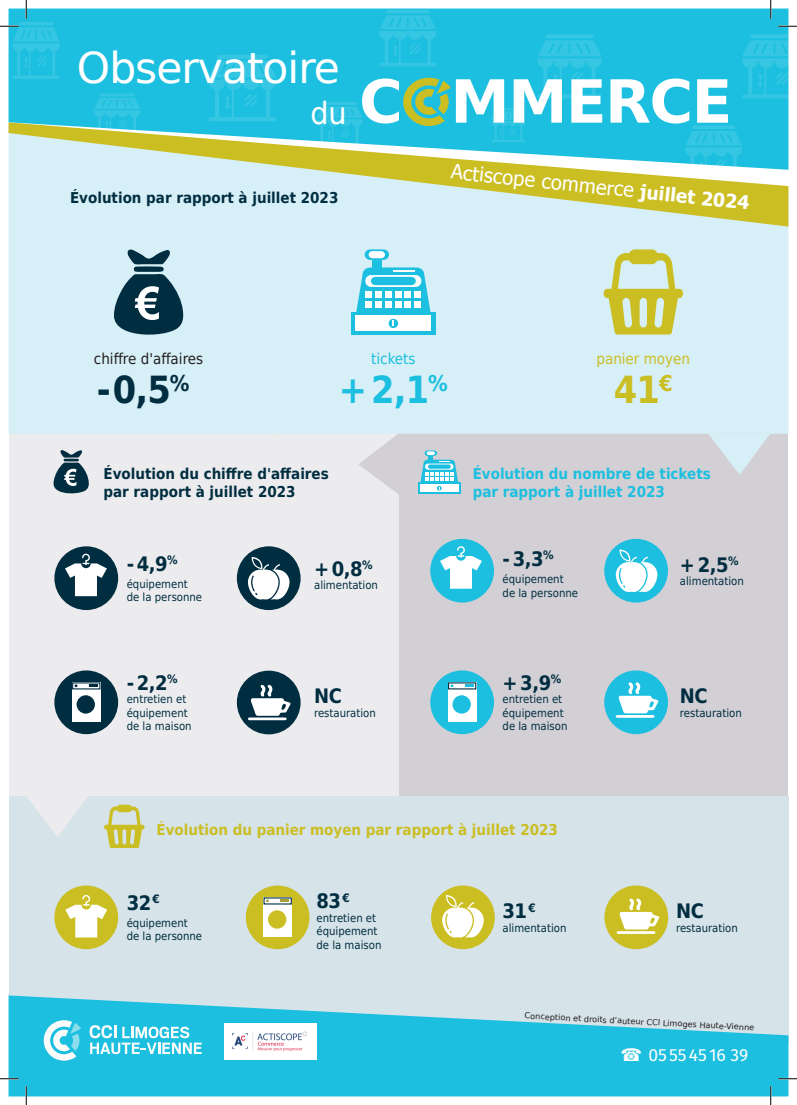
<style>
.page{position:relative;width:797px;height:1105px;background:#fff}
.page>*{position:absolute;margin:0;border:0;box-sizing:border-box;transform-origin:0 0}
.t1{font:700 59.5px "DejaVu Sans";letter-spacing:-.025em;color:#fff}
.t2{font:42.5px "DejaVu Sans";letter-spacing:-.025em;color:#fff}
.t3{font:700 37.5px "DejaVu Sans Condensed";color:#002d40}
.t4{font:700 37.5px "DejaVu Sans Condensed";color:#1cbfdf}
.t5{font:700 37.5px "DejaVu Sans Condensed";color:#cbbe22}
.t6{font:30.5px "DejaVu Sans";color:#fff;scale:.94 1}
.t7{font:700 20px "DejaVu Sans Condensed";letter-spacing:-.025em;color:#002d40}
.t8{font:20px "Tahoma";color:#fff}
.t9{font:17.5px "Fira Sans";color:#fff}
.t10{font:700 15px "DejaVu Sans Condensed";color:#002d40}
.t11{font:700 15px "DejaVu Sans Condensed";color:#1cbfdf}
.t12{font:700 15px "DejaVu Sans Condensed";color:#cbbe22}
.t13{font:15px "DejaVu Sans Condensed";color:#231f20}
.t14{font:15px "DejaVu Sans Condensed";color:#cbbe22}
.t15{font:15px "DejaVu Sans Condensed";color:#1cbfdf}
.t16{font:11.25px "DejaVu Sans Condensed";color:#002d40}
.t17{font:8.12px "DejaVu Sans";color:#231f20}
.s1{font-weight:700;font-size:18.75px}
.s2{font-family:"DejaVu Sans";font-weight:700}
</style>
<div class="page">
<div style="left:398px;top:434px;width:390px;height:362px;background:#d2cfd5"></div>
<div style="left:9px;top:434px;width:389px;height:362px;background:#ececee"></div>
<div style="left:9px;top:796px;width:779px;height:248px;background:#d6e3e9"></div>
<svg style="left:359px;top:434px;width:40px;height:61px"></svg>
<svg style="left:27px;top:796px;width:61px;height:41px"></svg>
<div style="left:9px;top:227px;width:269px;height:207px;background:#d7eff7"></div>
<div style="left:278px;top:227px;width:510px;height:207px;background:#d7eff7"></div>
<svg style="left:709px;top:434px;width:61px;height:41px"></svg>
<div style="left:9px;top:9px;width:779px;height:113px;background:#1cbfdf"></div>
<svg style="left:9px;top:995px;width:779px;height:101px;fill:#1cbfdf"></svg>
<svg style="left:94px;top:94px;width:46px;height:28px"></svg>
<svg style="left:208px;top:55px;width:68px;height:66px;background:#28c2e0"></svg>
<svg style="left:316px;top:102px;width:47px;height:20px"></svg>
<svg style="left:379px;top:10px;width:57px;height:56px;background:#28c2e0"></svg>
<svg style="left:491px;top:108px;width:34px;height:14px"></svg>
<svg style="left:537px;top:34px;width:64px;height:64px;background:#28c2e0"></svg>
<svg style="left:742px;top:34px;width:46px;height:64px;background:#28c2e0"></svg>
<svg style="left:403px;top:78px;width:48px;height:44px;background:#7abe78"></svg>
<svg style="left:9px;top:122px;width:779px;height:105px;background:#add9bd"></svg>
<svg style="left:90px;top:1025px;width:112px;height:29px;background:#6ed5e8"></svg>
<svg style="left:44px;top:1020px;width:37px;height:41px"></svg>
<svg style="left:603px;top:249px;width:80px;height:85px;background:#d1d790"></svg>
<svg style="left:104px;top:805px;width:41px;height:43px"></svg>
<svg style="left:114px;top:246px;width:69px;height:95px;background:#668895"></svg>
<svg style="left:54px;top:450px;width:35px;height:44px"></svg>
<div style="left:430px;top:539px;width:64px;height:64px;background:#1cbfdf;border-radius:50%"></div>
<div style="left:54px;top:546px;width:64px;height:64px;background:#002d40;border-radius:50%"></div>
<div style="left:430px;top:670px;width:64px;height:64px;background:#1cbfdf;border-radius:50%"></div>
<div style="left:54px;top:670px;width:64px;height:64px;background:#002d40;border-radius:50%"></div>
<div style="left:604px;top:539px;width:64px;height:64px;background:#1cbfdf;border-radius:50%"></div>
<div style="left:237px;top:546px;width:63px;height:64px;background:#002d40;border-radius:50%"></div>
<div style="left:604px;top:670px;width:64px;height:64px;background:#1cbfdf;border-radius:50%"></div>
<div style="left:237px;top:671px;width:63px;height:63px;background:#002d40;border-radius:50%"></div>
<div style="left:448px;top:682px;width:28px;height:40px;background:#fff"></div>
<div style="left:452px;top:695px;width:19px;height:19px;background:#1cbfdf;border-radius:50%"></div>
<svg style="left:453px;top:684px;width:21px;height:3px"></svg>
<svg style="left:465px;top:685px;width:8px;height:2px"></svg>
<div style="left:246px;top:885px;width:63px;height:64px;background:#cbbe22;border-radius:50%"></div>
<svg style="left:263px;top:897px;width:29px;height:40px"></svg>
<div style="left:268px;top:910px;width:18px;height:19px;background:#cbbe22;border-radius:50%"></div>
<svg style="left:281px;top:900px;width:8px;height:2px"></svg>
<svg style="left:72px;top:682px;width:28px;height:40px"></svg>
<div style="left:77px;top:695px;width:18px;height:19px;background:#002d40;border-radius:50%"></div>
<svg style="left:74px;top:684px;width:24px;height:3px"></svg>
<svg style="left:89px;top:685px;width:9px;height:2px"></svg>
<hr style="left:615px;top:715px;width:39px;height:3px;background:#fff">
<svg style="left:618px;top:682px;width:40px;height:31px"></svg>
<div style="left:604px;top:885px;width:64px;height:64px;background:#cbbe22;border-radius:50%"></div>
<hr style="left:616px;top:931px;width:39px;height:3px;background:#fff">
<svg style="left:619px;top:898px;width:40px;height:31px"></svg>
<hr style="left:248px;top:717px;width:38px;height:3px;background:#fff">
<svg style="left:250px;top:684px;width:40px;height:32px"></svg>
<svg style="left:440px;top:546px;width:42px;height:43px"></svg>
<div style="left:54px;top:885px;width:64px;height:64px;background:#cbbe22;border-radius:50%"></div>
<svg style="left:65px;top:895px;width:42px;height:42px"></svg>
<svg style="left:65px;top:554px;width:42px;height:42px"></svg>
<div style="left:431px;top:885px;width:64px;height:64px;background:#cbbe22;border-radius:50%"></div>
<svg style="left:442px;top:895px;width:42px;height:42px"></svg>
<svg style="left:248px;top:557px;width:41px;height:42px"></svg>
<svg style="left:615px;top:549px;width:42px;height:43px"></svg>
<img style="left:225px;top:1024px;width:91px;height:35px">
<svg style="left:351px;top:312px;width:84px;height:22px"></svg>
<div style="left:356px;top:316px;width:75px;height:15px;background:#fff"></div>
<svg style="left:388px;top:319px;width:10px;height:9px"></svg>
<div style="left:372px;top:260px;width:10px;height:7px;background:#1cbfdf"></div>
<svg style="left:364px;top:249px;width:25px;height:11px"></svg>
<div style="left:368px;top:251px;width:17px;height:7px;background:#fff;border-radius:4px"></div>
<svg style="left:356px;top:267px;width:74px;height:45px"></svg>
<div style="left:414px;top:301px;width:7px;height:6px;background:#fff"></div>
<div style="left:418px;top:483px;width:42px;height:11px;background:#1cbfdf"></div>
<div style="left:420px;top:484px;width:38px;height:8px;background:#fff"></div>
<svg style="left:420px;top:451px;width:38px;height:40px"></svg>
<svg style="left:778px;top:25px;width:19px;height:2px"></svg>
<svg style="left:0;top:1078px;width:19px;height:1px"></svg>
<svg style="left:778px;top:1078px;width:19px;height:1px"></svg>
<svg style="left:0;top:0;width:60px;height:79px"></svg>
<svg style="left:25px;top:1086px;width:2px;height:19px"></svg>
<svg style="left:770px;top:0;width:1px;height:19px"></svg>
<svg style="left:770px;top:1086px;width:1px;height:19px"></svg>
<p class="t2" style="left:77px;top:30px;width:264px">Observatoire</p>
<p class="t6" style="left:310px;top:86px;width:40px">du</p>
<p class="t10" style="left:70px;top:185px;width:270px">Évolution par rapport à juillet 2023</p>
<p class="t1" style="left:359px;top:53px;width:375px">C MMERCE</p>
<p class="t8" style="left:452px;top:158px;width:301px;rotate:6deg">Actiscope commerce <span class="s1">juillet 2024</span></p>
<p class="t13" style="left:94px;top:345px;width:111px">chiffre d'affaires</p>
<p class="t15" style="left:371px;top:345px;width:46px">tickets</p>
<p class="t14" style="left:596px;top:345px;width:95px">panier moyen</p>
<p class="t3" style="left:97px;top:359px;width:94px">-0,5<sup>%</sup></p>
<p class="t4" style="left:339px;top:359px;width:111px">+2,1<sup>%</sup></p>
<p class="t5" style="left:614px;top:359px;width:60px">41<sup>€</sup></p>
<p class="t10" style="left:103px;top:461px;width:227px">Évolution du chiffre d'affaires</p>
<p class="t10" style="left:103px;top:479px;width:194px">par rapport à juillet 2023</p>
<p class="t11" style="left:472px;top:461px;width:240px">Évolution du nombre de tickets</p>
<p class="t11" style="left:472px;top:479px;width:194px">par rapport à juillet 2023</p>
<p class="t7" style="left:127px;top:547px;width:52px">- 4,9<sup>%</sup></p>
<p class="t16" style="left:127px;top:574px;width:63px">équipement</p>
<p class="t16" style="left:127px;top:587px;width:77px">de la personne</p>
<p class="t7" style="left:314px;top:552px;width:60px">+ 0,8<sup>%</sup></p>
<p class="t16" style="left:314px;top:575px;width:65px">alimentation</p>
<p class="t7" style="left:502px;top:542px;width:52px">- 3,3<sup>%</sup></p>
<p class="t16" style="left:502px;top:569px;width:63px">équipement</p>
<p class="t16" style="left:502px;top:583px;width:77px">de la personne</p>
<p class="t7" style="left:680px;top:548px;width:60px">+ 2,5<sup>%</sup></p>
<p class="t16" style="left:680px;top:571px;width:65px">alimentation</p>
<p class="t7" style="left:127px;top:666px;width:52px">- 2,2<sup>%</sup></p>
<p class="t16" style="left:127px;top:689px;width:61px">entretien et</p>
<p class="t16" style="left:127px;top:703px;width:63px">équipement</p>
<p class="t16" style="left:127px;top:716px;width:66px">de la maison</p>
<p class="t7" style="left:314px;top:680px;width:29px">NC</p>
<p class="t16" style="left:314px;top:703px;width:63px">restauration</p>
<p class="t7" style="left:502px;top:666px;width:60px">+ 3,9<sup>%</sup></p>
<p class="t16" style="left:502px;top:689px;width:61px">entretien et</p>
<p class="t16" style="left:502px;top:703px;width:63px">équipement</p>
<p class="t16" style="left:502px;top:716px;width:66px">de la maison</p>
<p class="t7" style="left:680px;top:680px;width:29px">NC</p>
<p class="t16" style="left:680px;top:703px;width:63px">restauration</p>
<p class="t12" style="left:156px;top:817px;width:403px">Évolution du panier moyen par rapport à juillet 2023</p>
<p class="t7" style="left:127px;top:886px;width:35px">32 <sup>€</sup></p>
<p class="t16" style="left:127px;top:913px;width:63px">équipement</p>
<p class="t16" style="left:127px;top:926px;width:77px">de la personne</p>
<p class="t7" style="left:316px;top:885px;width:35px">83 <sup>€</sup></p>
<p class="t16" style="left:316px;top:908px;width:61px">entretien et</p>
<p class="t16" style="left:316px;top:921px;width:63px">équipement</p>
<p class="t16" style="left:316px;top:935px;width:66px">de la maison</p>
<p class="t7" style="left:502px;top:895px;width:35px">31 <sup>€</sup></p>
<p class="t16" style="left:502px;top:918px;width:65px">alimentation</p>
<p class="t7" style="left:676px;top:895px;width:29px">NC</p>
<p class="t16" style="left:676px;top:918px;width:63px">restauration</p>
<p class="t17" style="left:525px;top:1008px;width:231px;rotate:3deg">Conception et droits d’auteur CCI Limoges Haute-Vienne</p>
<p class="t9" style="left:620px;top:1041px;width:129px"><span class="s2">☎</span> 05554516 39</p>
</div>
